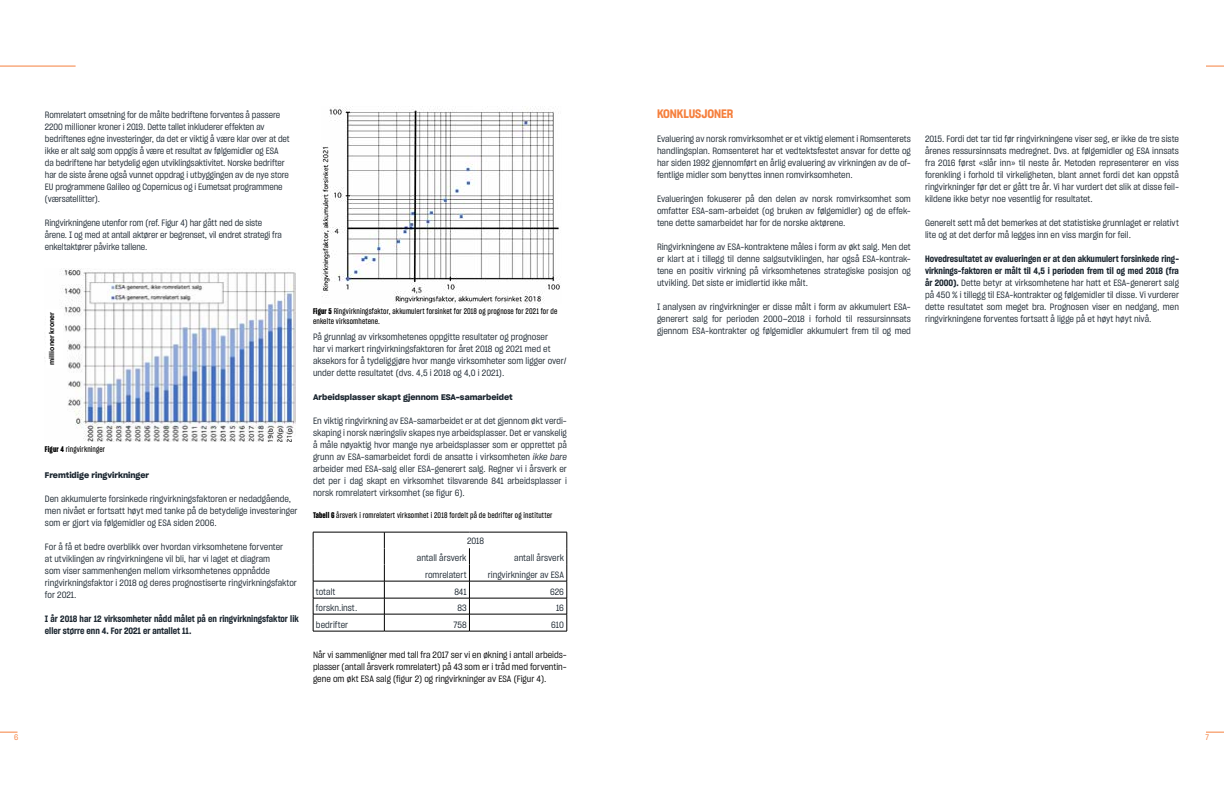
<style>
.page{position:relative;width:1224px;height:792px;background:#fff}
.page>*{position:absolute;margin:0;border:0;box-sizing:border-box;transform-origin:0 0}
.t1{font:12px "Sharp Grotesk Sm Bold 17";letter-spacing:-.01em;color:#f5803e}
.t2{font:9px/12px "Sharp Grotesk Book 16";color:#1b2630;text-align:justify}
.t3{font:9px/12px "Sharp Grotesk Sm Bold 16";color:#1b2630}
.t4{font:9px/12px "Sharp Grotesk Book 16";color:#000;text-align:justify}
.t5{font:8px/10px "Sharp Grotesk Medium 14";letter-spacing:.02em;color:#000}
.t6{font:8px "Sharp Grotesk Sm Bold 20";color:#1b2630}
.t7{font:8px "Sharp Grotesk Book 16";color:#f5803e}
.t8{font:700 7px "Helvetica";color:#000}
.s1{font-family:"Sharp Grotesk Bold 14"}
.s2{font-family:"Sharp Grotesk Book Italic 16"}
.s3{font-family:"Sharp Grotesk Sm Bold 16"}
</style>
<div class="page">
<svg style="left:0;top:732px;width:18px;height:1px"></svg>
<svg style="left:1206px;top:66px;width:18px;height:1px"></svg>
<svg style="left:1206px;top:732px;width:18px;height:1px"></svg>
<hr style="left:0;top:66px;width:76px;height:1px;background:#f5803e">
<img style="left:61px;top:268px;width:235px;height:174px">
<img style="left:321px;top:106px;width:239px;height:198px">
<hr style="left:313px;top:532px;width:71px;height:1px;background:#000">
<hr style="left:384px;top:532px;width:85px;height:1px;background:#000">
<hr style="left:469px;top:532px;width:98px;height:1px;background:#000">
<hr style="left:313px;top:581px;width:71px;height:1px;background:#000">
<hr style="left:384px;top:581px;width:85px;height:1px;background:#000">
<hr style="left:469px;top:581px;width:98px;height:1px;background:#000">
<hr style="left:313px;top:598px;width:71px;height:1px;background:#000">
<hr style="left:384px;top:598px;width:85px;height:1px;background:#000">
<hr style="left:469px;top:598px;width:98px;height:1px;background:#000">
<hr style="left:313px;top:614px;width:71px;height:1px;background:#000">
<svg style="left:313px;top:532px;width:1px;height:99px"></svg>
<hr style="left:384px;top:614px;width:85px;height:1px;background:#000">
<svg style="left:384px;top:532px;width:1px;height:99px"></svg>
<hr style="left:469px;top:614px;width:98px;height:1px;background:#000">
<svg style="left:469px;top:548px;width:1px;height:83px"></svg>
<svg style="left:567px;top:532px;width:1px;height:99px"></svg>
<hr style="left:313px;top:631px;width:71px;height:1px;background:#000">
<hr style="left:384px;top:631px;width:85px;height:1px;background:#000">
<hr style="left:469px;top:631px;width:98px;height:1px;background:#000">
<div style="left:46px;top:309px;width:16px;height:59px;background:#fff"></div>
<p class="t2" style="left:45px;top:109px;width:246px;text-align:left">Romrelatert omsetning for de målte bedriftene forventes å passere 2200 millioner kroner i 2019. Dette tallet inkluderer effekten av bedriftenes egne investeringer, da det er viktig å være klar over at det ikke er alt salg som oppgis å være et resultat av følgemidler og ESA<br>da bedriftene har betydelig egen utviklingsaktivitet. Norske bedrifter har de siste årene også vunnet oppdrag i utbyggingen av de nye store EU programmene Galileo og Copernicus og i Eumetsat programmene (værsatellitter).</p>
<p class="t2" style="left:45px;top:217px;width:239px;text-align:left">Ringvirkningene utenfor rom (ref. Figur 4) har gått ned de siste årene. I og med at antall aktører er begrenset, vil endret strategi fra enkeltaktører påvirke tallene.</p>
<p class="t8" style="left:46px;top:365px;width:54px;rotate:-90deg">millioner kroner</p>
<p class="t5" style="left:45px;top:444px;width:62px"><span class="s1">Figur 4</span> ringvirkninger</p>
<p class="t6" style="left:45px;top:469px;width:106px">Fremtidige ringvirkninger</p>
<p class="t2" style="left:45px;top:493px;width:254px;text-align:left">Den akkumulerte forsinkede ringvirkningsfaktoren er nedadgående, men nivået er fortsatt høyt med tanke på de betydelige investeringer som er gjort via følgemidler og ESA siden 2006.</p>
<p class="t2" style="left:45px;top:541px;width:254px;text-align:left">For å få et bedre overblikk over hvordan virksomhetene forventer<br>at utviklingen av ringvirkningene vil bli, har vi laget et diagram<br>som viser sammenhengen mellom virksomhetenes oppnådde ringvirkningsfaktor i 2018 og deres prognostiserte ringvirkningsfaktor for 2021.</p>
<p class="t3" style="left:45px;top:613px;width:255px">I år 2018 har 12 virksomheter nådd målet på en ringvirkningsfaktor lik eller større enn 4. For 2021 er antallet 11.</p>
<p class="t5" style="left:313px;top:306px;width:246px"><span class="s1">Figur 5</span> Ringvirkningsfaktor, akkumulert forsinket for 2018 og prognose for 2021 for de enkelte virksomhetene.</p>
<p class="t2" style="left:313px;top:331px;width:255px;text-align:left">På grunnlag av virksomhetenes oppgitte resultater og prognoser<br>har vi markert ringvirkningsfaktoren for året 2018 og 2021 med et aksekors for å tydeliggjøre hvor mange virksomheter som ligger over/ under dette resultatet (dvs. 4,5 i 2018 og 4,0 i 2021).</p>
<p class="t6" style="left:313px;top:391px;width:201px">Arbeidsplasser skapt gjennom ESA-samarbeidet</p>
<p class="t2" style="left:313px;top:415px;width:255px">En viktig ringvirkning av ESA-samarbeidet er at det gjennom økt verdi&shy;skaping i norsk næringsliv skapes nye arbeidsplasser. Det er vanskelig å måle nøyaktig hvor mange nye arbeidsplasser som er opprettet på grunn av ESA-samarbeidet fordi de ansatte i virksomheten <span class="s2">ikke bare </span>arbeider med ESA-salg eller ESA-generert salg. Regner vi i årsverk er det per i dag skapt en virksomhet tilsvarende 841 arbeidsplasser i norsk romrelatert virksomhet (se figur 6).</p>
<p class="t5" style="left:313px;top:510px;width:241px"><span class="s1">Tabell 6</span> årsverk i romrelatert virksomhet i 2018 fordelt på de bedrifter og institutter</p>
<p class="t2" style="left:467px;top:534px;width:19px">2018</p>
<p class="t2" style="left:417px;top:552px;width:51px">antall årsverk</p>
<p class="t2" style="left:514px;top:552px;width:51px">antall årsverk</p>
<p class="t2" style="left:425px;top:569px;width:43px">romrelatert</p>
<p class="t2" style="left:488px;top:569px;width:78px">ringvirkninger av ESA</p>
<p class="t2" style="left:316px;top:586px;width:21px">totalt</p>
<p class="t2" style="left:454px;top:586px;width:14px">841</p>
<p class="t2" style="left:550px;top:586px;width:15px">626</p>
<p class="t2" style="left:316px;top:602px;width:43px">forskn.inst.</p>
<p class="t2" style="left:457px;top:602px;width:11px">83</p>
<p class="t2" style="left:556px;top:602px;width:9px">16</p>
<p class="t2" style="left:316px;top:619px;width:34px">bedrifter</p>
<p class="t2" style="left:454px;top:619px;width:15px">758</p>
<p class="t2" style="left:551px;top:619px;width:14px">610</p>
<p class="t4" style="left:313px;top:649px;width:255px">Når vi sammenligner med tall fra 2017 ser vi en økning i antall arbeids&shy;plasser (antall årsverk romrelatert) på 43 som er i tråd med forventin&shy;gene om økt ESA salg (figur 2) og ringvirkninger av ESA (Figur 4).</p>
<h1 class="t1" style="left:657px;top:105px;width:78px">KONKLUSJONER</h1>
<p class="t2" style="left:657px;top:133px;width:255px">Evaluering av norsk romvirksomhet er et viktig element i Romsenterets handlingsplan. Romsenteret har et vedtektsfestet ansvar for dette og har siden 1992 gjennomført en årlig evaluering av virkningen av de of&shy;fentlige midler som benyttes innen romvirksomheten.</p>
<p class="t2" style="left:657px;top:193px;width:255px">Evalueringen fokuserer på den delen av norsk romvirksomhet som omfatter ESA-sam-arbeidet (og bruken av følgemidler) og de effek&shy;tene dette samarbeidet har for de norske aktørene.</p>
<p class="t2" style="left:657px;top:241px;width:255px">Ringvirkningene av ESA-kontraktene måles i form av økt salg. Men det er klart at i tillegg til denne salgsutviklingen, har også ESA-kontrak&shy;tene en positiv virkning på virksomhetenes strategiske posisjon og utvikling. Det siste er imidlertid ikke målt.</p>
<p class="t2" style="left:657px;top:301px;width:255px">I analysen av ringvirkninger er disse målt i form av akkumulert ESA&shy;generert salg for perioden 2000—2018 i forhold til ressursinnsats gjennom ESA-kontrakter og følgemidler akkumulert frem til og med</p>
<p class="t2" style="left:925px;top:133px;width:255px">2015. Fordi det tar tid før ringvirkningene viser seg, er ikke de tre siste årenes ressursinnsats medregnet. Dvs. at følgemidler og ESA innsats fra 2016 først «slår inn» til neste år. Metoden representerer en viss forenkling i forhold til virkeligheten, blant annet fordi det kan oppstå ringvirkninger før det er gått tre år. Vi har vurdert det slik at disse feil&shy;kildene ikke betyr noe vesentlig for resultatet.</p>
<p class="t2" style="left:925px;top:217px;width:255px">Generelt sett må det bemerkes at det statistiske grunnlaget er relativt lite og at det derfor må legges inn en viss margin for feil.</p>
<p class="t3" style="left:925px;top:253px;width:255px">Hovedresultatet av evalueringen er at den akkumulert forsinkede ring&shy;virknings-faktoren er målt til 4,5 i perioden frem til og med 2018 (fra</p>
<p class="t2" style="left:925px;top:277px;width:255px"><span class="s3">år 2000).</span> Dette betyr at virksomhetene har hatt et ESA-generert salg på 450 % i tillegg til ESA-kontrakter og følgemidler til disse. Vi vurderer dette resultatet som meget bra. Prognosen viser en nedgang, men ringvirkningene forventes fortsatt å ligge på et høyt høyt nivå.</p>
<p class="t7" style="left:14px;top:731px;width:6px">6</p>
<p class="t7" style="left:1206px;top:731px;width:5px">7</p>
</div>
